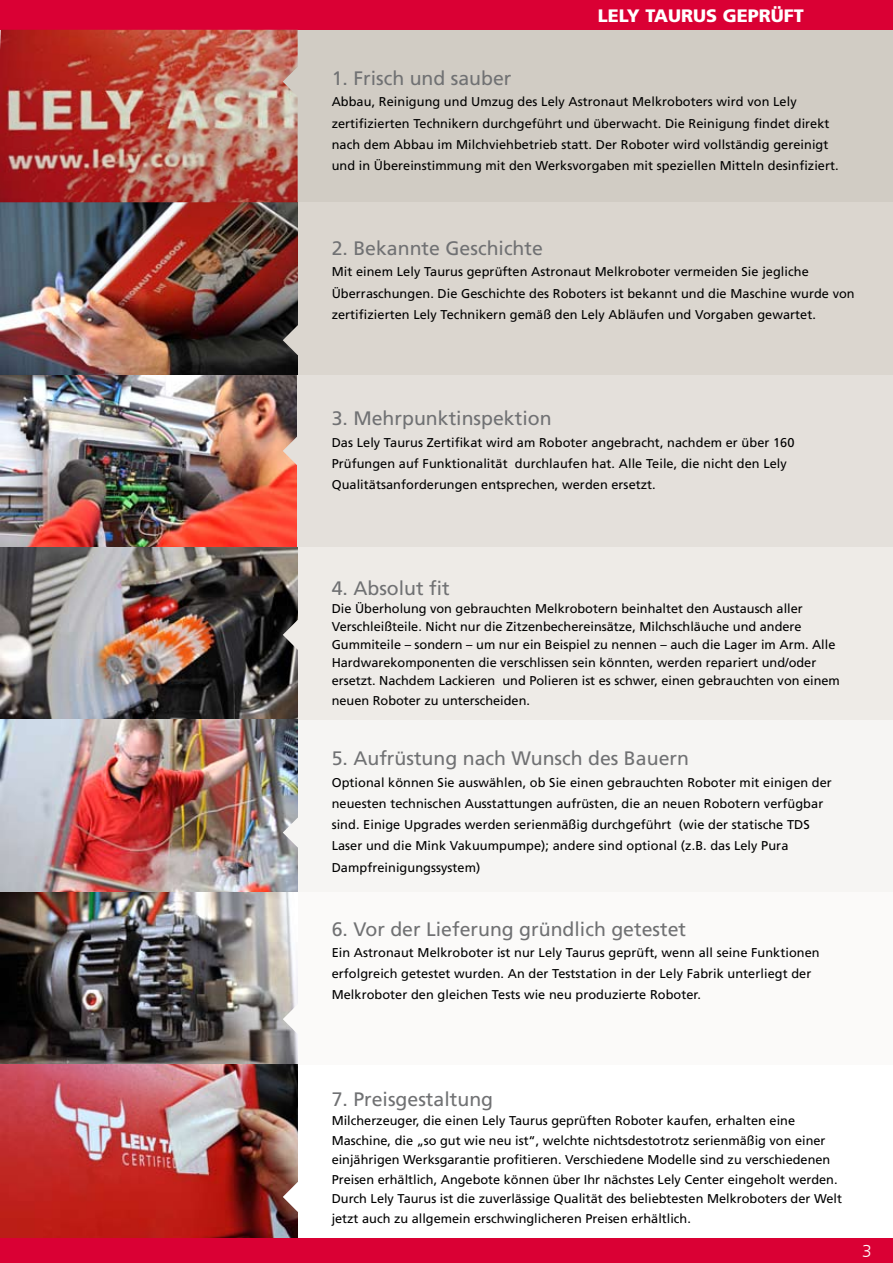
<style>
.page{position:relative;width:893px;height:1263px;background:#fff}
.page>*{position:absolute;margin:0;border:0;box-sizing:border-box;transform-origin:0 0}
.t1{font:19.5px "Frutiger LT Com";color:#707173}
.t2{font:900 18px "Frutiger LT Com";color:#fff}
.t3{font:300 17.25px "Frutiger LT Com";color:#fff}
.t4{font:12.75px/21.3px "Frutiger LT Com";letter-spacing:.005em;color:#000}
</style>
<div class="page">
<div style="left:0;top:1237px;width:893px;height:26px;background:#da0034"></div>
<div style="left:0;top:0;width:893px;height:30px;background:#da0034"></div>
<img style="left:0;top:30px;width:298px;height:690px">
<div style="left:298px;top:30px;width:595px;height:172px;background:#d1ccc4"></div>
<div style="left:298px;top:202px;width:595px;height:173px;background:#dbd6cf"></div>
<div style="left:298px;top:375px;width:595px;height:172px;background:#e4e0db"></div>
<div style="left:298px;top:547px;width:595px;height:173px;background:#eeebe7"></div>
<div style="left:298px;top:720px;width:595px;height:172px;background:#f6f5f3"></div>
<div style="left:298px;top:892px;width:595px;height:173px;background:#fbfaf9"></div>
<img style="left:0;top:202px;width:298px;height:173px">
<img style="left:0;top:720px;width:298px;height:172px">
<img style="left:0;top:892px;width:298px;height:173px">
<img style="left:0;top:1065px;width:298px;height:172px">
<svg style="left:283px;top:67px;width:15px;height:30px"></svg>
<svg style="left:283px;top:325px;width:15px;height:30px"></svg>
<svg style="left:283px;top:436px;width:15px;height:30px"></svg>
<svg style="left:283px;top:620px;width:15px;height:30px"></svg>
<svg style="left:283px;top:817px;width:15px;height:31px"></svg>
<svg style="left:283px;top:1004px;width:15px;height:30px"></svg>
<svg style="left:283px;top:1182px;width:15px;height:30px"></svg>
<h2 class="t2" style="left:598px;top:4px;width:207px">LELY TAURUS GEPRÜFT</h2>
<h1 class="t1" style="left:332px;top:67px;width:181px">1. Frisch und sauber</h1>
<p class="t4" style="left:332px;top:91px;width:508px">Abbau, Reinigung und Umzug des Lely Astronaut Melkroboters wird von Lely zertifizierten Technikern durchgeführt und überwacht. Die Reinigung findet direkt nach dem Abbau im Milchviehbetrieb statt. Der Roboter wird vollständig gereinigt und in Übereinstimmung mit den Werksvorgaben mit speziellen Mitteln desinfiziert.</p>
<h1 class="t1" style="left:332px;top:237px;width:213px">2. Bekannte Geschichte</h1>
<p class="t4" style="left:332px;top:261px;width:525px">Mit einem Lely Taurus geprüften Astronaut Melkroboter vermeiden Sie jegliche<br>Überraschungen. Die Geschichte des Roboters ist bekannt und die Maschine wurde von zertifizierten Lely Technikern gemäß den Lely Abläufen und Vorgaben gewartet.</p>
<h1 class="t1" style="left:332px;top:407px;width:221px">3. Mehrpunktinspektion</h1>
<p class="t4" style="left:332px;top:431px;width:464px">Das Lely Taurus Zertifikat wird am Roboter angebracht, nachdem er über 160<br>Prüfungen auf Funktionalität durchlaufen hat. Alle Teile, die nicht den Lely<br>Qualitätsanforderungen entsprechen, werden ersetzt.</p>
<h1 class="t1" style="left:332px;top:577px;width:120px">4. Absolut fit</h1>
<p class="t4" style="left:332px;top:600px;width:510px;line-height:18px">Die Überholung von gebrauchten Melkrobotern beinhaltet den Austausch aller Verschleißteile. Nicht nur die Zitzenbechereinsätze, Milchschläuche und andere Gummiteile – sondern – um nur ein Beispiel zu nennen – auch die Lager im Arm. Alle Hardwarekomponenten die verschlissen sein könnten, werden repariert und/oder ersetzt. Nachdem Lackieren und Polieren ist es schwer, einen gebrauchten von einem</p>
<p class="t4" style="left:332px;top:690px;width:200px">neuen Roboter zu unterscheiden.</p>
<h1 class="t1" style="left:332px;top:747px;width:359px">5. Aufrüstung nach Wunsch des Bauern</h1>
<p class="t4" style="left:332px;top:772px;width:502px">Optional können Sie auswählen, ob Sie einen gebrauchten Roboter mit einigen der neuesten technischen Ausstattungen aufrüsten, die an neuen Robotern verfügbar sind. Einige Upgrades werden serienmäßig durchgeführt (wie der statische TDS Laser und die Mink Vakuumpumpe); andere sind optional (z.B. das Lely Pura Dampfreinigungssystem)</p>
<h1 class="t1" style="left:332px;top:917px;width:356px">6. Vor der Lieferung gründlich getestet</h1>
<p class="t4" style="left:332px;top:942px;width:490px">Ein Astronaut Melkroboter ist nur Lely Taurus geprüft, wenn all seine Funktionen erfolgreich getestet wurden. An der Teststation in der Lely Fabrik unterliegt der<br>Melkroboter den gleichen Tests wie neu produzierte Roboter.</p>
<h1 class="t1" style="left:332px;top:1087px;width:163px">7. Preisgestaltung</h1>
<p class="t4" style="left:332px;top:1111px;width:512px;line-height:19.5px">Milcherzeuger, die einen Lely Taurus geprüften Roboter kaufen, erhalten eine Maschine, die „so gut wie neu ist“, welchte nichtsdestotrotz serienmäßig von einer einjährigen Werksgarantie profitieren. Verschiedene Modelle sind zu verschiedenen Preisen erhältlich, Angebote können über Ihr nächstes Lely Center eingeholt werden.<br>Durch Lely Taurus ist die zuverlässige Qualität des beliebtesten Melkroboters der Welt jetzt auch zu allgemein erschwinglicheren Preisen erhältlich.</p>
<h3 class="t3" style="left:862px;top:1241px;width:11px">3</h3>
</div>
